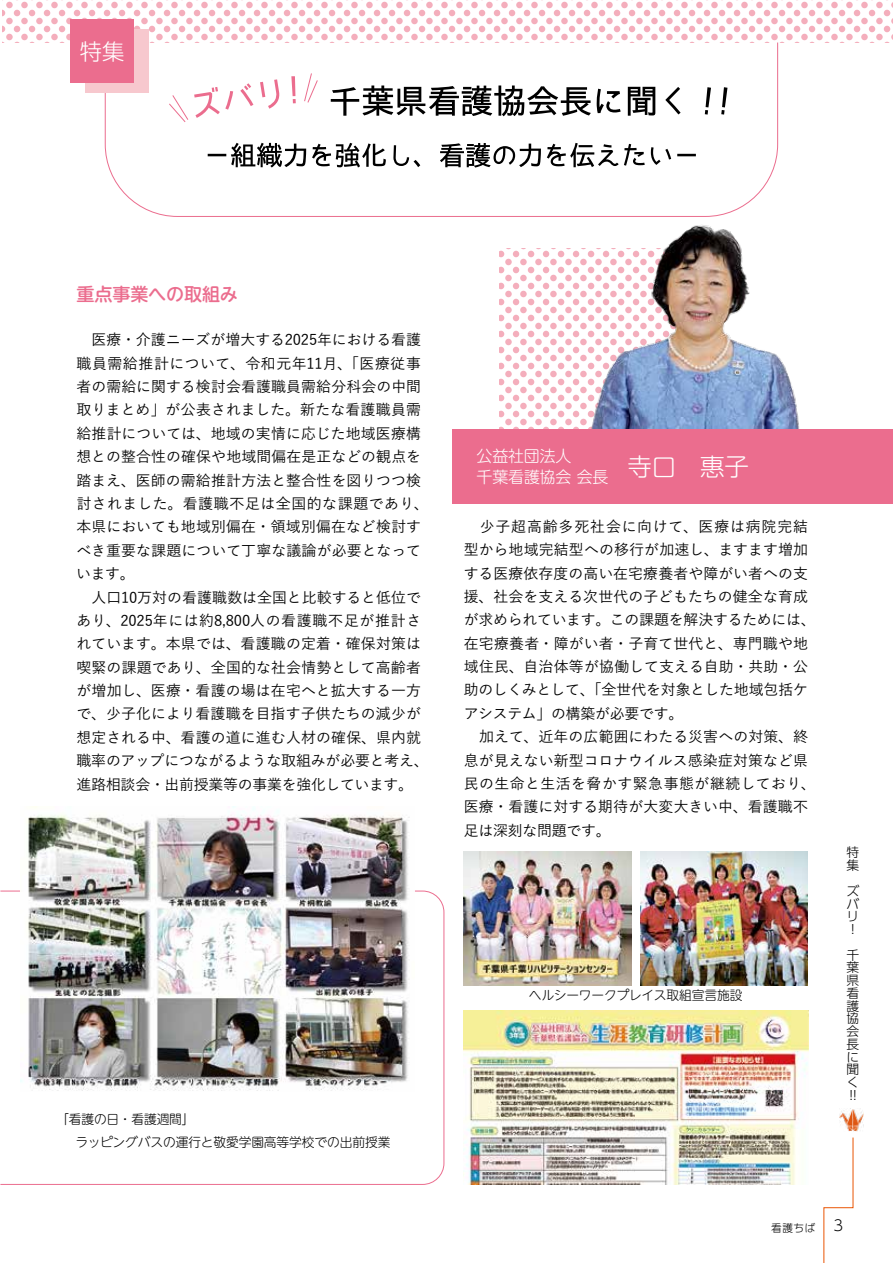
<style>
.page{position:relative;width:893px;height:1263px;background:#fff}
.page>*{position:absolute;margin:0;border:0;box-sizing:border-box;transform-origin:0 0}
.t1{font:300 22.35px "UD Shin Go Pro";color:#fff}
.t2{font:500 18px "UD Shin M Go Pro";letter-spacing:-.005em;color:#eb6d8e}
.t3{font:300 15.9px/20.2px "UD Shin M Go Pro";letter-spacing:-.005em;color:#fff}
.t4{font:500 14.85px/23.4px "Yu Go Pr 6 N";letter-spacing:.01em;color:#000}
.t5{font:300 12.75px/23.4px "UD Shin M Go Pro";letter-spacing:-.01em;color:#000}
.t6{font:300 12.75px/12.8px "UD Shin Go Pro";color:#000}
.t7{font:300 10.65px "UD Shin Go Pro";color:#000}
.s1{font-family:"Shin Go Pr 6"}
.s2{font-size:14.85px}
</style>
<div class="page">
<img style="left:840px;top:1108px;width:24px;height:23px">
<svg style="left:499px;top:248px;width:92px;height:181px"></svg>
<svg style="left:3px;top:0;width:890px;height:43px"></svg>
<svg style="left:104px;top:42px;width:674px;height:175px"></svg>
<div style="left:85px;top:29px;width:64px;height:63px;background:#f7c8ce"></div>
<svg style="left:0;top:890px;width:445px;height:295px"></svg>
<div style="left:70px;top:19px;width:64px;height:64px;background:#eb6d8e"></div>
<img style="left:464px;top:851px;width:167px;height:134px">
<img style="left:640px;top:851px;width:168px;height:134px">
<img style="left:464px;top:1010px;width:344px;height:174px">
<img style="left:20px;top:806px;width:394px;height:285px">
<img style="left:591px;top:203px;width:208px;height:226px">
<div style="left:452px;top:429px;width:441px;height:75px;background:#eb6d8e"></div>
<svg style="left:331px;top:85px;width:396px;height:31px"></svg>
<svg style="left:208px;top:143px;width:488px;height:25px"></svg>
<svg style="left:168px;top:72px;width:150px;height:51px"></svg>
<svg style="left:823px;top:1137px;width:31px;height:126px"></svg>
<h1 class="t1" style="left:80px;top:33px;width:46px">特集</h1>
<p class="t2" style="left:76px;top:280px;width:163px">重点事業への取組み</p>
<p class="t4" style="left:76px;top:326px;width:354px">　医療・介護ニーズが増大する2025年における看護職員需給推計について、令和元年11月、「医療従事者の需給に関する検討会看護職員需給分科会の中間取りまとめ」が公表されました。新たな看護職員需給推計については、地域の実情に応じた地域医療構想との整合性の確保や地域間偏在是正などの観点を踏まえ、医師の需給推計方法と整合性を図りつつ検討されました。看護職不足は全国的な課題であり、本県においても地域別偏在・領域別偏在など検討すべき重要な課題について丁寧な議論が必要となっています。<br>　人口10万対の看護職数は全国と比較すると低位であり、2025年には約8,800人の看護職不足が推計されています。本県では、看護職の定着・確保対策は喫緊の課題であり、全国的な社会情勢として高齢者が増加し、医療・看護の場は在宅へと拡大する一方で、少子化により看護職を目指す子供たちの減少が想定される中、看護の道に進む人材の確保、県内就職率のアップにつながるような取組みが必要と考え、進路相談会・出前授業等の事業を強化しています。</p>
<p class="t5" style="left:63px;top:1106px;width:329px;text-indent:-7px">「看護の日・看護週間」<br>　ラッピングバスの運行と敬愛学園高等学校での出前授業</p>
<p class="t3" style="left:477px;top:445px;width:274px">公益社団法人<br>千葉看護協会 会長 <sup>寺口　惠子</sup></p>
<p class="t4" style="left:464px;top:513px;width:353px">　少子超高齢多死社会に向けて、医療は病院完結型から地域完結型への移行が加速し、ますます増加する医療依存度の高い在宅療養者や障がい者への支援、社会を支える次世代の子どもたちの健全な育成が求められています。この課題を解決するためには、在宅療養者・障がい者・子育て世代と、専門職や地域住民、自治体等が協働して支える自助・共助・公助のしくみとして、「全世代を対象とした地域包括ケアシステム」の構築が必要です。<br>　加えて、近年の広範囲にわたる災害への対策、終息が見えない新型コロナウイルス感染症対策など県民の生命と生活を脅かす緊急事態が継続しており、医療・看護に対する期待が大変大きい中、看護職不足は深刻な問題です。</p>
<p class="t5" style="left:529px;top:983px;width:215px">ヘルシーワークプレイス取組宣言施設</p>
<p class="t6" style="left:847px;top:846px;width:14px">特集</p>
<p class="t6" style="left:847px;top:884px;width:14px">ズバリ！</p>
<p class="t6" style="left:847px;top:948px;width:14px">千葉県看護協会長に聞く!!</p>
<p class="t7" style="left:771px;top:1219px;width:74px">看護<span class="s1">ちば</span> <span class="s2">3</span></p>
</div>
